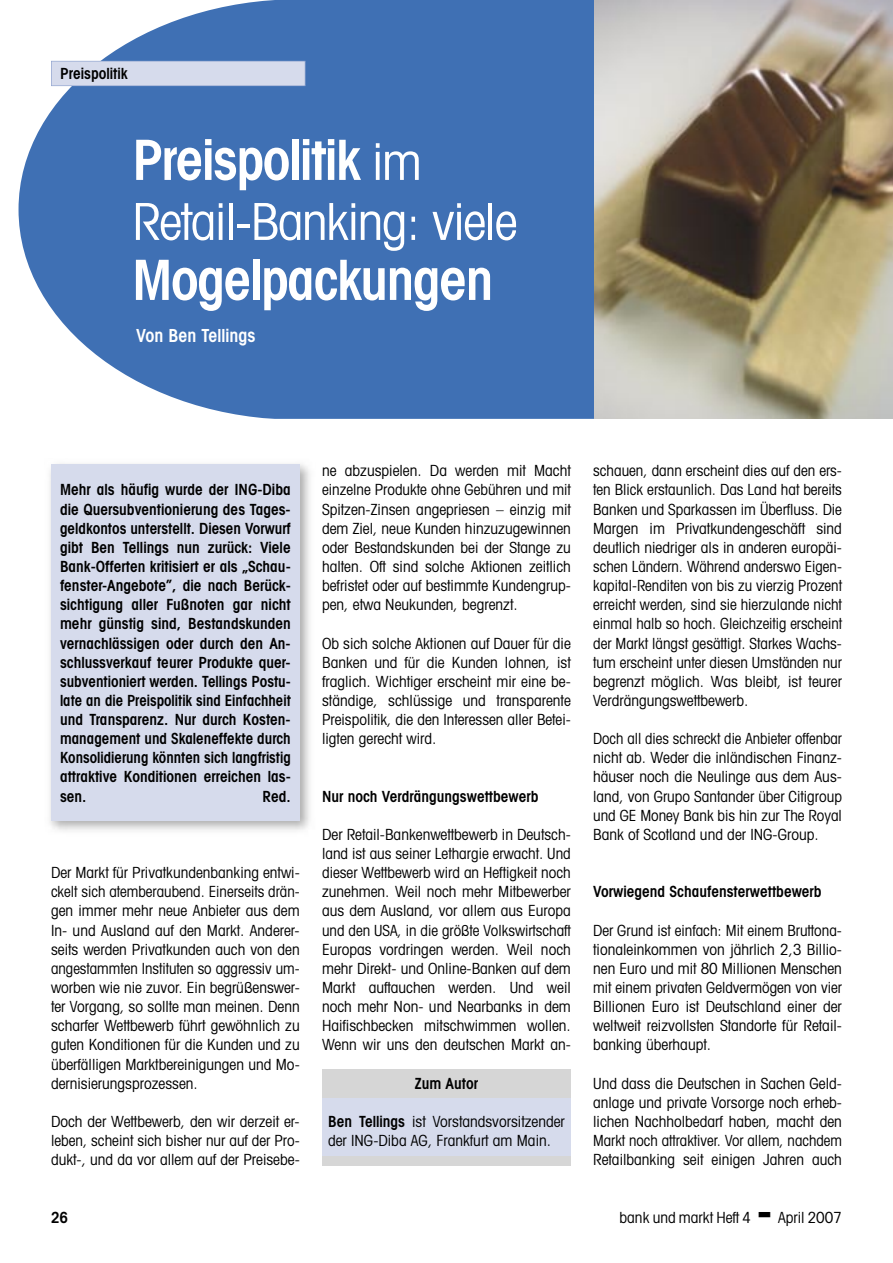
<style>
.page{position:relative;width:893px;height:1263px;background:#fff}
.page>*{position:absolute;margin:0;border:0;box-sizing:border-box;transform-origin:0 0}
.t1{font:600 condensed 55.5px "Avant Garde";letter-spacing:-.025em;color:#fff}
.t2{font:condensed 51px "Avant Garde";letter-spacing:-.025em;color:#fff}
.t3{font:600 condensed 18px "Avant Garde";color:#fff}
.t4{font:condensed 15.3px/19.2px "Avant Garde";color:#000;text-align:justify}
.t5{font:600 condensed 15.3px/19.2px "Avant Garde";color:#000;text-align:justify}
.t6{font:condensed 15.3px/19.2px "Avant Garde";color:#000;text-align:justify;scale:.96 1}
.s1{font-weight:400;font-size:51px}
.s2{font-weight:600}
</style>
<div class="page">
<svg style="left:19px;top:0;width:575px;height:419px;background:#527ebb"></svg>
<svg style="left:51px;top:61px;width:254px;height:25px;background:#d2d8ea"></svg>
<img style="left:50px;top:464px;width:260px;height:367px">
<div style="left:51px;top:465px;width:249px;height:356px;background:#d6dbec"></div>
<div style="left:322px;top:1092px;width:249px;height:73px;background:#d6dbec"></div>
<div style="left:322px;top:1069px;width:249px;height:28px;background:#d6d6d6"></div>
<div style="left:322px;top:1156px;width:249px;height:9px;background:#d6d6d6"></div>
<img style="left:594px;top:0;width:299px;height:419px">
<p class="t5" style="left:60px;top:64px;width:69px">Preispolitik</p>
<h1 class="t1" style="left:132px;top:126px;width:291px">Preispolitik <span class="s1">im</span></h1>
<h2 class="t2" style="left:132px;top:190px;width:387px">Retail-Banking: viele</h2>
<h1 class="t1" style="left:132px;top:246px;width:363px">Mogelpackungen</h1>
<p class="t3" style="left:136px;top:325px;width:121px">Von Ben Tellings</p>
<p class="t5" style="left:60px;top:480px;width:232px">Mehr als häufig wurde der ING-Diba die Quersubventionierung des Tages&shy;geldkontos unterstellt. Diesen Vorwurf gibt Ben Tellings nun zurück: Viele Bank-Offerten kritisiert er als „Schau&shy;fenster-Angebote”, die nach Berück&shy;sichtigung aller Fußnoten gar nicht mehr günstig sind, Bestandskunden vernachlässigen oder durch den An&shy;schlussverkauf teurer Produkte quer&shy;subventioniert werden. Tellings Postu&shy;late an die Preispolitik sind Einfachheit und Transparenz. Nur durch Kosten&shy;management und Skaleneffekte durch Konsolidierung könnten sich langfristig attraktive Konditionen erreichen las&shy;sen.</p>
<p class="t5" style="left:263px;top:786px;width:30px">Red.</p>
<p class="t4" style="left:51px;top:863px;width:250px">Der Markt für Privatkundenbanking entwi&shy;ckelt sich atemberaubend. Einerseits drän&shy;gen immer mehr neue Anbieter aus dem In- und Ausland auf den Markt. Anderer&shy;seits werden Privatkunden auch von den angestammten Instituten so aggressiv um&shy;worben wie nie zuvor. Ein begrüßenswer&shy;ter Vorgang, so sollte man meinen. Denn scharfer Wettbewerb führt gewöhnlich zu guten Konditionen für die Kunden und zu überfälligen Marktbereinigungen und Mo&shy;dernisierungsprozessen.</p>
<p class="t4" style="left:51px;top:1111px;width:250px">Doch der Wettbewerb, den wir derzeit er&shy;leben, scheint sich bisher nur auf der Pro&shy;dukt-, und da vor allem auf der Preisebe-</p>
<p class="t4" style="left:322px;top:461px;width:250px">ne abzuspielen. Da werden mit Macht einzelne Produkte ohne Gebühren und mit Spitzen-Zinsen angepriesen – einzig mit dem Ziel, neue Kunden hinzuzugewinnen oder Bestandskunden bei der Stange zu halten. Oft sind solche Aktionen zeitlich befristet oder auf bestimmte Kundengrup&shy;pen, etwa Neukunden, begrenzt.</p>
<p class="t4" style="left:322px;top:633px;width:250px">Ob sich solche Aktionen auf Dauer für die Banken und für die Kunden lohnen, ist fraglich. Wichtiger erscheint mir eine be&shy;ständige, schlüssige und transparente Preispolitik, die den Interessen aller Betei&shy;ligten gerecht wird.</p>
<p class="t5" style="left:322px;top:786px;width:218px">Nur noch Verdrängungswettbewerb</p>
<p class="t4" style="left:322px;top:824px;width:250px">Der Retail-Bankenwettbewerb in Deutsch&shy;land ist aus seiner Lethargie erwacht. Und dieser Wettbewerb wird an Heftigkeit noch zunehmen. Weil noch mehr Mitbewerber aus dem Ausland, vor allem aus Europa und den USA, in die größte Volkswirtschaft Europas vordringen werden. Weil noch mehr Direkt- und Online-Banken auf dem Markt auftauchen werden. Und weil noch mehr Non- und Nearbanks in dem Haifischbecken mitschwimmen wollen.<br>Wenn wir uns den deutschen Markt an-</p>
<p class="t5" style="left:415px;top:1073px;width:65px">Zum Autor</p>
<p class="t4" style="left:328px;top:1111px;width:238px"><span class="s2">Ben Tellings</span> ist Vorstandsvorsitzender der ING-Diba AG, Frankfurt am Main.</p>
<p class="t4" style="left:593px;top:461px;width:250px">schauen, dann erscheint dies auf den ers&shy;ten Blick erstaunlich. Das Land hat bereits Banken und Sparkassen im Überfluss. Die Margen im Privatkundengeschäft sind deutlich niedriger als in anderen europäi&shy;schen Ländern. Während anderswo Eigen&shy;kapital-Renditen von bis zu vierzig Prozent erreicht werden, sind sie hierzulande nicht einmal halb so hoch. Gleichzeitig erscheint der Markt längst gesättigt. Starkes Wachs&shy;tum erscheint unter diesen Umständen nur begrenzt möglich. Was bleibt, ist teurer Verdrängungswettbewerb.</p>
<p class="t6" style="left:593px;top:729px;width:261px">Doch all dies schreckt die Anbieter offenbar nicht ab. Weder die inländischen Finanz&shy;häuser noch die Neulinge aus dem Aus&shy;land, von Grupo Santander über Citigroup und GE Money Bank bis hin zur The Royal Bank of Scotland und der ING-Group.</p>
<p class="t5" style="left:593px;top:882px;width:230px">Vorwiegend Schaufensterwettbewerb</p>
<p class="t4" style="left:593px;top:920px;width:250px">Der Grund ist einfach: Mit einem Bruttona&shy;tionaleinkommen von jährlich 2,3 Billio&shy;nen Euro und mit 80 Millionen Menschen mit einem privaten Geldvermögen von vier Billionen Euro ist Deutschland einer der weltweit reizvollsten Standorte für Retail&shy;banking überhaupt.</p>
<p class="t4" style="left:593px;top:1073px;width:250px">Und dass die Deutschen in Sachen Geld&shy;anlage und private Vorsorge noch erheb&shy;lichen Nachholbedarf haben, macht den Markt noch attraktiver. Vor allem, nachdem Retailbanking seit einigen Jahren auch</p>
<p class="t5" style="left:51px;top:1207px;width:19px">26</p>
<p class="t4" style="left:620px;top:1207px;width:133px">bank und markt Heft 4</p>
<p class="t4" style="left:778px;top:1207px;width:65px">April 2007</p>
</div>
